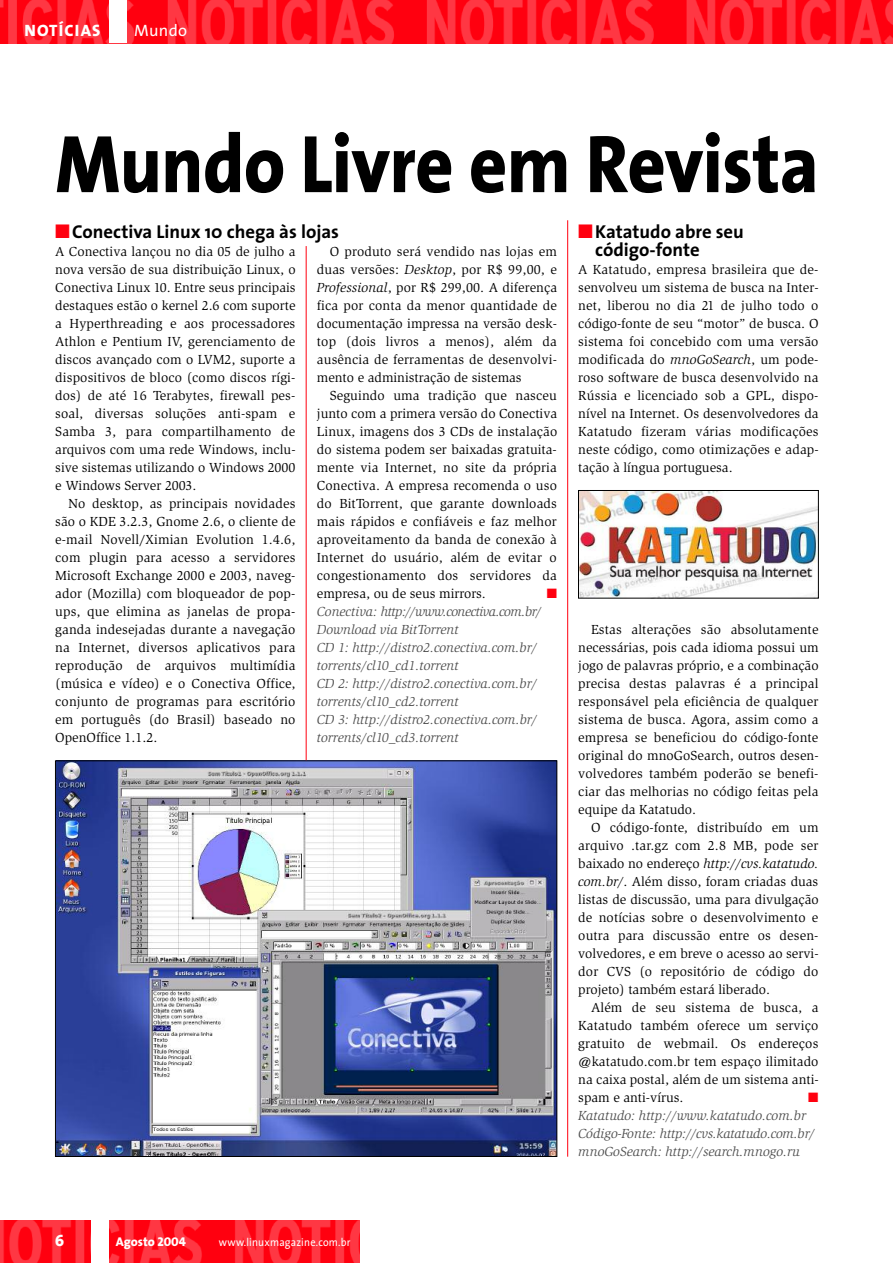
<style>
.page{position:relative;width:893px;height:1263px;background:#fff}
.page>*{position:absolute;margin:0;border:0;box-sizing:border-box;transform-origin:0 0}
.t1{font:800 82.5px "The Sans";letter-spacing:-.005em;color:#000;scale:.9 1}
.t2{font:700 18.75px/18px "The Sans";color:#000}
.t3{font:16.5px "The Sans Extra Bold Caps";letter-spacing:.07em;color:#fff}
.t4{font:16.5px "The Sans";letter-spacing:.02em;color:#fff}
.t5{font:16.5px "The Sans Extra Bold Expert";color:#fff}
.t6{font:13.5px/18px "Slimbach";color:#000;text-align:justify}
.t7{font:italic 13.5px/18px "Slimbach";color:#4d4d4d}
.t8{font:13.5px "Zapf Dingbats";color:#ff000f}
.t9{font:800 12.75px "The Sans";letter-spacing:-.005em;color:#fff}
.t10{font:11.25px "The Sans";letter-spacing:.02em;color:#fff;scale:.92 1}
.s1{color:#ff000f}
.s2{font-style:italic}
.s3{font-family:"The Sans Extra Bold Caps";font-weight:400}
</style>
<div class="page">
<img style="left:0;top:1220px;width:359px;height:43px">
<div style="left:91px;top:1220px;width:17px;height:43px;background:#fff"></div>
<img style="left:0;top:0;width:893px;height:43px">
<div style="left:110px;top:0;width:17px;height:43px;background:#fff"></div>
<img style="left:57px;top:763px;width:498px;height:392px">
<hr style="left:306px;top:246px;width:1px;height:514px;background:#ff000f">
<hr style="left:567px;top:220px;width:1px;height:937px;background:#ff000f">
<img style="left:580px;top:492px;width:237px;height:104px">
<div style="left:578px;top:490px;width:241px;height:108px;border:1px solid #000"></div>
<p class="t3" style="left:25px;top:24px;width:77px">NOTÍCIAS</p>
<p class="t4" style="left:134px;top:24px;width:55px">Mundo</p>
<h1 class="t1" style="left:55px;top:132px;width:850px">Mundo Livre em Revista</h1>
<h2 class="t2" style="left:55px;top:225px;width:285px"><span class="s1">■</span>Conectiva Linux 10 chega às lojas</h2>
<h2 class="t2" style="left:595px;top:225px;width:150px;text-indent:-17px"><span class="s1">■</span>Katatudo abre seu código-fonte</h2>
<p class="t6" style="left:578px;top:262px;width:242px">A Katatudo, empresa brasileira que de&shy;senvolveu um sistema de busca na Inter&shy;net, liberou no dia 21 de julho todo o código-fonte de seu “motor” de busca. O sistema foi concebido com uma versão modificada do <span class="s2">mnoGoSearch</span>, um pode&shy;roso software de busca desenvolvido na Rússia e licenciado sob a GPL, dispo&shy;nível na Internet. Os desenvolvedores da Katatudo fizeram várias modificações neste código, como otimizações e adap&shy;tação à língua portuguesa.</p>
<p class="t6" style="left:317px;top:244px;width:242px;text-indent:13px">O produto será vendido nas lojas em duas versões: <span class="s2">Desktop</span>, por R$ 99,00, e <span class="s2">Professional</span>, por R$ 299,00. A diferença fica por conta da menor quantidade de documentação impressa na versão desk&shy;top (dois livros a menos), além da ausência de ferramentas de desenvolvi&shy;mento e administração de sistemas</p>
<p class="t6" style="left:317px;top:388px;width:242px;text-indent:13px">Seguindo uma tradição que nasceu junto com a primera versão do Conectiva Linux, imagens dos 3 CDs de instalação do sistema podem ser baixadas gratuita&shy;mente via Internet, no site da própria Conectiva. A empresa recomenda o uso do BitTorrent, que garante downloads mais rápidos e confiáveis e faz melhor aproveitamento da banda de conexão à Internet do usuário, além de evitar o congestionamento dos servidores da empresa, ou de seus mirrors.</p>
<p class="t6" style="left:55px;top:244px;width:242px">A Conectiva lançou no dia 05 de julho a nova versão de sua distribuição Linux, o Conectiva Linux 10. Entre seus principais destaques estão o kernel 2.6 com suporte a Hyperthreading e aos processadores Athlon e Pentium IV, gerenciamento de discos avançado com o LVM2, suporte a dispositivos de bloco (como discos rígi&shy;dos) de até 16 Terabytes, firewall pes&shy;soal, diversas soluções anti-spam e Samba 3, para compartilhamento de arquivos com uma rede Windows, inclu&shy;sive sistemas utilizando o Windows 2000 e Windows Server 2003.</p>
<p class="t6" style="left:55px;top:496px;width:242px;text-indent:13px">No desktop, as principais novidades são o KDE 3.2.3, Gnome 2.6, o cliente de e-mail Novell/Ximian Evolution 1.4.6, com plugin para acesso a servidores Microsoft Exchange 2000 e 2003, naveg&shy;ador (Mozilla) com bloqueador de pop&shy;ups, que elimina as janelas de propa&shy;ganda indesejadas durante a navegação na Internet, diversos aplicativos para reprodução de arquivos multimídia (música e vídeo) e o Conectiva Office, conjunto de programas para escritório em português (do Brasil) baseado no OpenOffice 1.1.2.</p>
<p class="t8" style="left:547px;top:586px;width:12px">■</p>
<p class="t7" style="left:317px;top:604px;width:226px">Conectiva: http://www.conectiva.com.br/ Download via BitTorrent<br>CD 1: http://distro2.conectiva.com.br/ torrents/cl10_cd1.torrent<br>CD 2: http://distro2.conectiva.com.br/ torrents/cl10_cd2.torrent<br>CD 3: http://distro2.conectiva.com.br/ torrents/cl10_cd3.torrent</p>
<p class="t6" style="left:578px;top:622px;width:242px;text-indent:13px">Estas alterações são absolutamente necessárias, pois cada idioma possui um jogo de palavras próprio, e a combinação precisa destas palavras é a principal responsável pela eficiência de qualquer sistema de busca. Agora, assim como a empresa se beneficiou do código-fonte original do mnoGoSearch, outros desen&shy;volvedores também poderão se benefi&shy;ciar das melhorias no código feitas pela equipe da Katatudo.</p>
<p class="t6" style="left:578px;top:820px;width:242px;text-indent:13px">O código-fonte, distribuído em um arquivo .tar.gz com 2.8 MB, pode ser baixado no endereço <span class="s2">http://cvs.katatudo. com.br/</span>. Além disso, foram criadas duas listas de discussão, uma para divulgação de notícias sobre o desenvolvimento e outra para discussão entre os desen&shy;volvedores, e em breve o acesso ao servi&shy;dor CVS (o repositório de código do projeto) também estará liberado.</p>
<p class="t6" style="left:578px;top:1000px;width:242px;text-indent:13px">Além de seu sistema de busca, a Katatudo também oferece um serviço gratuito de webmail. Os endereços @katatudo.com.br tem espaço ilimitado na caixa postal, além de um sistema anti&shy;spam e anti-vírus.</p>
<p class="t8" style="left:808px;top:1090px;width:12px">■</p>
<p class="t7" style="left:578px;top:1108px;width:238px">Katatudo: http://www.katatudo.com.br<br>Código-Fonte: http://cvs.katatudo.com.br/ mnoGoSearch: http://search.mnogo.ru</p>
<p class="t5" style="left:55px;top:1235px;width:11px">6</p>
<p class="t9" style="left:116px;top:1237px;width:72px">Agosto <span class="s3">2004</span></p>
<p class="t10" style="left:219px;top:1238px;width:144px">www.linuxmagazine.com.br</p>
</div>
